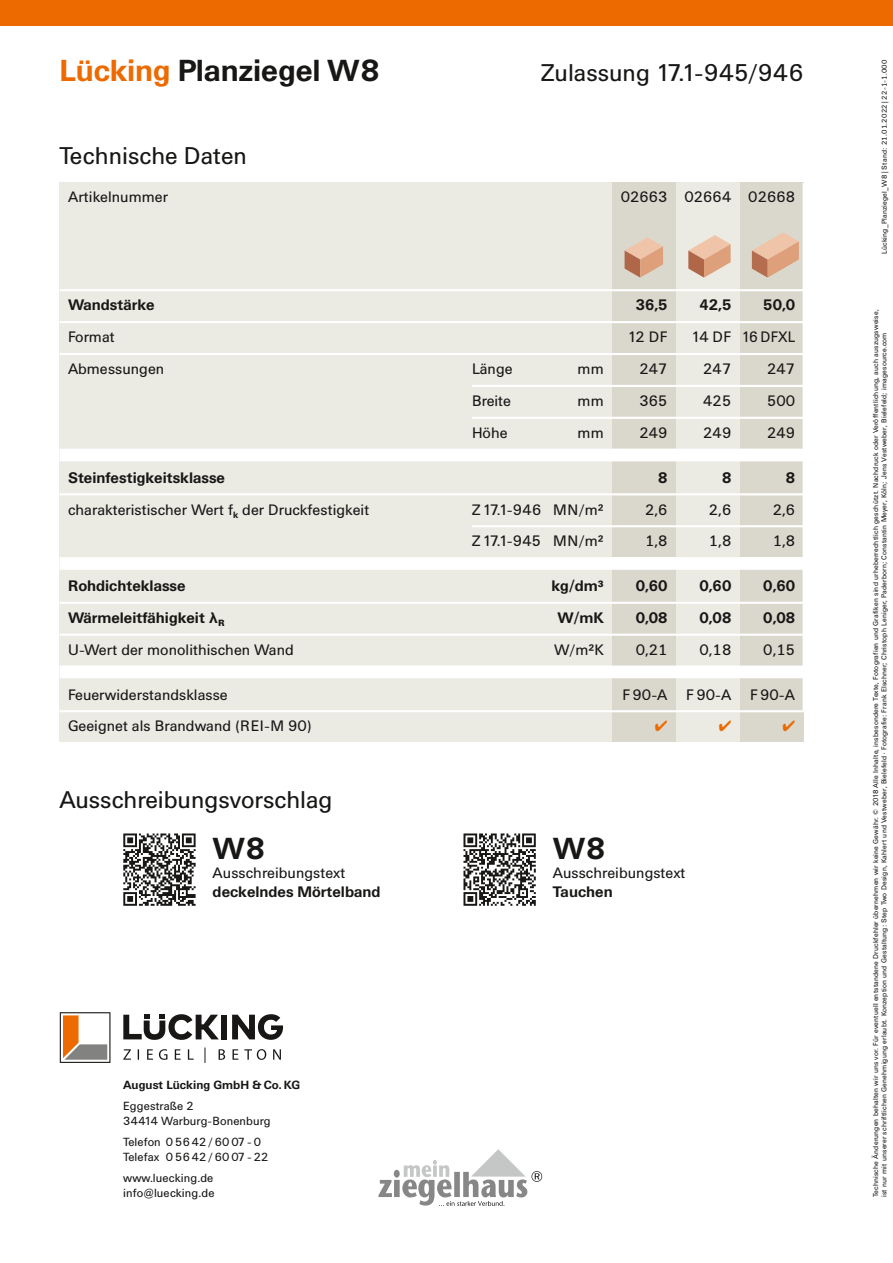
<style>
.page{position:relative;width:893px;height:1263px;background:#fff}
.page>*{position:absolute;margin:0;border:0;box-sizing:border-box;transform-origin:0 0}
.t1{font:700 30px "Univers LU";letter-spacing:-.005em;color:#181716}
.t2{font:24px "Univers LU";letter-spacing:-.005em;color:#181716}
.t3{font:15px/32px "Univers LU";color:#181716}
.t4{font:700 15px/32px "Univers LU";color:#181716}
.t5{font:15px "Univers LU Regular TAB";color:#181716}
.t6{font:15px "Univers LU Bold TAB";color:#181716}
.t7{font:11.7px/14.9px "Univers LU";letter-spacing:.005em;color:#181716}
.t8{font:700 11.7px "Univers LU";letter-spacing:.005em;color:#181716}
.t9{font:7.05px/8.6px "Univers LU";letter-spacing:.02em;color:#181716}
.t10{font:7.05px "Univers LU Regular TAB";letter-spacing:.03em;color:#181716}
.s1{color:#ed6a00}
.s2{font-weight:700}
.s3{font-family:"Univers LU Bold TAB";font-weight:400}
.s4{font-weight:400}
.s5{font-family:"Univers LU Regular TAB"}
.s6{font-family:"Univers LU Regular TAB";font-weight:400}
</style>
<div class="page">
<div style="left:60px;top:183px;width:744px;height:559px;background:#ebeae3"></div>
<div style="left:612px;top:183px;width:64px;height:559px;background:#dad8cd"></div>
<div style="left:740px;top:183px;width:64px;height:559px;background:#dad8cd"></div>
<hr style="left:60px;top:493px;width:744px;height:2px;background:#fff">
<hr style="left:472px;top:525px;width:332px;height:2px;background:#fff">
<hr style="left:472px;top:417px;width:332px;height:2px;background:#fff">
<hr style="left:472px;top:385px;width:332px;height:2px;background:#fff">
<hr style="left:60px;top:353px;width:744px;height:2px;background:#fff">
<hr style="left:60px;top:321px;width:744px;height:2px;background:#fff">
<hr style="left:60px;top:289px;width:744px;height:2px;background:#fff">
<div style="left:60px;top:449px;width:744px;height:12px;background:#fff"></div>
<hr style="left:60px;top:634px;width:744px;height:2px;background:#fff">
<hr style="left:60px;top:602px;width:744px;height:2px;background:#fff">
<div style="left:60px;top:557px;width:744px;height:13px;background:#fff"></div>
<hr style="left:60px;top:710px;width:744px;height:2px;background:#fff">
<div style="left:60px;top:665px;width:744px;height:13px;background:#fff"></div>
<hr style="left:803px;top:183px;width:2px;height:527px;background:#fff">
<svg style="left:688px;top:235px;width:43px;height:43px"></svg>
<svg style="left:752px;top:232px;width:47px;height:46px"></svg>
<svg style="left:625px;top:237px;width:38px;height:41px"></svg>
<div style="left:0;top:0;width:893px;height:26px;background:#ed6a00"></div>
<svg style="left:378px;top:1149px;width:164px;height:57px"></svg>
<svg style="left:123px;top:1047px;width:158px;height:16px"></svg>
<div style="left:221px;top:1015px;width:6px;height:24px;background:#181716"></div>
<svg style="left:232px;top:1014px;width:51px;height:26px"></svg>
<svg style="left:123px;top:1014px;width:96px;height:26px"></svg>
<svg style="left:60px;top:1012px;width:50px;height:51px"></svg>
<svg style="left:463px;top:833px;width:73px;height:73px"></svg>
<svg style="left:123px;top:833px;width:73px;height:73px"></svg>
<h1 class="t1" style="left:60px;top:60px;width:322px"><span class="s1">Lücking</span> Planziegel W 8</h1>
<h2 class="t2" style="left:541px;top:64px;width:264px">Zulassung 17.1-945/946</h2>
<h2 class="t2" style="left:60px;top:147px;width:189px">Technische Daten</h2>
<h3 class="t3" style="left:68px;top:182px;width:102px">Artikelnummer</h3>
<h3 class="t4" style="left:68px;top:291px;width:88px">Wandstärke</h3>
<h3 class="t3" style="left:68px;top:323px;width:98px">Format<br>Abmessungen</h3>
<h3 class="t3" style="left:68px;top:463px;width:303px"><span class="s2">Steinfestigkeitsklasse<br></span>charakteristischer Wert f<sub>k</sub> der Druckfestigkeit</h3>
<h3 class="t4" style="left:68px;top:571px;width:227px">Rohdichteklasse<br>Wärmeleitfähigkeit <span class="s3">λ</span><sub>R<br></sub><span class="s4">U-Wert der monolithischen Wand</span></h3>
<h3 class="t3" style="left:68px;top:680px;width:245px">Feuerwiderstandsklasse<br>Geeignet als Brandwand (REI-M 90)</h3>
<h2 class="t2" style="left:60px;top:791px;width:275px">Ausschreibungsvorschlag</h2>
<h1 class="t1" style="left:213px;top:838px;width:54px">W 8</h1>
<h3 class="t3" style="left:213px;top:858px;width:134px">Ausschreibungstext</h3>
<h3 class="t4" style="left:213px;top:877px;width:170px">deckelndes Mörtelband</h3>
<h3 class="t8" style="left:123px;top:1080px;width:179px">August Lücking GmbH &amp; Co. KG</h3>
<h3 class="t7" style="left:123px;top:1099px;width:149px">Eggestraße 2<br>34414 Warburg-Bonenburg</h3>
<h3 class="t7" style="left:123px;top:1136px;width:147px">Telefon 0 56 42 / 60 07 - 0<br>Telefax 0 56 42 / 60 07 - 22</h3>
<h3 class="t7" style="left:123px;top:1172px;width:93px">www.luecking.de info@luecking.de</h3>
<h3 class="t5" style="left:621px;top:191px;width:176px">02663 02664 02668</h3>
<h3 class="t3" style="left:472px;top:354px;width:42px">Länge</h3>
<h3 class="t3" style="left:578px;top:354px;width:28px">mm</h3>
<h3 class="t3" style="left:472px;top:386px;width:41px">Breite</h3>
<h3 class="t3" style="left:578px;top:386px;width:28px">mm</h3>
<h3 class="t3" style="left:472px;top:418px;width:37px">Höhe</h3>
<h3 class="t3" style="left:578px;top:418px;width:28px">mm</h3>
<h3 class="t3" style="left:472px;top:495px;width:133px">Z 17.1-946 <span class="s5">MN/m²<br></span>Z 17.1-945 <span class="s5">MN/m²</span></h3>
<h3 class="t4" style="left:552px;top:571px;width:54px;text-align:justify">kg/dm<sup>3<br></sup>W/mK <span class="s4">W/m</span><span class="s6">²</span><span class="s4">K</span></h3>
<h3 class="t6" style="left:636px;top:296px;width:33px">36,5</h3>
<h3 class="t6" style="left:699px;top:296px;width:33px">42,5</h3>
<h3 class="t6" style="left:763px;top:296px;width:33px">50,0</h3>
<h3 class="t3" style="left:628px;top:323px;width:41px">12 DF</h3>
<h3 class="t3" style="left:691px;top:323px;width:105px">14 DF 16 DFXL</h3>
<h3 class="t5" style="left:639px;top:364px;width:30px">247</h3>
<h3 class="t5" style="left:703px;top:364px;width:30px">247</h3>
<h3 class="t5" style="left:767px;top:364px;width:30px">247</h3>
<h3 class="t5" style="left:639px;top:396px;width:30px">365</h3>
<h3 class="t5" style="left:703px;top:396px;width:30px">425</h3>
<h3 class="t5" style="left:767px;top:396px;width:30px">500</h3>
<h3 class="t5" style="left:639px;top:427px;width:30px">249</h3>
<h3 class="t5" style="left:703px;top:427px;width:30px">249</h3>
<h3 class="t5" style="left:767px;top:427px;width:30px">249</h3>
<h3 class="t4" style="left:658px;top:463px;width:11px">8</h3>
<h3 class="t4" style="left:722px;top:463px;width:11px">8</h3>
<h3 class="t4" style="left:786px;top:463px;width:11px">8</h3>
<h3 class="t5" style="left:645px;top:504px;width:24px">2,6</h3>
<h3 class="t5" style="left:709px;top:504px;width:24px">2,6</h3>
<h3 class="t5" style="left:773px;top:504px;width:24px">2,6</h3>
<h3 class="t5" style="left:645px;top:536px;width:24px">1,8</h3>
<h3 class="t5" style="left:709px;top:536px;width:24px">1,8</h3>
<h3 class="t5" style="left:773px;top:536px;width:24px">1,8</h3>
<h3 class="t6" style="left:636px;top:577px;width:33px">0,60</h3>
<h3 class="t6" style="left:699px;top:577px;width:33px">0,60</h3>
<h3 class="t6" style="left:763px;top:577px;width:33px">0,60</h3>
<h3 class="t6" style="left:636px;top:609px;width:33px">0,08</h3>
<h3 class="t6" style="left:699px;top:609px;width:33px">0,08</h3>
<h3 class="t6" style="left:763px;top:609px;width:33px">0,08</h3>
<h3 class="t5" style="left:636px;top:644px;width:33px">0,21</h3>
<h3 class="t5" style="left:699px;top:644px;width:33px">0,18</h3>
<h3 class="t5" style="left:763px;top:644px;width:33px">0,15</h3>
<h3 class="t3" style="left:622px;top:680px;width:174px">F 90-A F 90-A F 90-A</h3>
<h1 class="t1" style="left:553px;top:838px;width:54px">W 8</h1>
<h3 class="t3" style="left:553px;top:858px;width:134px">Ausschreibungstext</h3>
<h3 class="t4" style="left:553px;top:877px;width:62px">Tauchen</h3>
<p class="t10" style="left:882px;top:254px;width:196px;rotate:-90deg">Lücking_Planziegel_W 8 | Stand: 21.01.2022 | 22-1-1.000</p>
<p class="t9" style="left:872px;top:1197px;width:889px;rotate:-90deg">Technische Änderungen behalten wir uns vor. Für eventuell entstandene Druckfehler übernehmen wir keine Gewähr. © 2018 Alle Inhalte, insbesondere Texte, Fotografien und Grafiken sind urheberrechtlich geschützt. Nachdruck oder Veröffentlichung, auch auszugsweise, ist nur mit unserer schriftlichen Genehmigung erlaubt. Konzeption und Gestaltung: Step Two Design, Kahlert und Vestweber, Bielefeld · Fotografie: Frank Elschner; Christoph Leniger, Paderborn; Constantin Meyer, Köln; Jens Vestweber, Bielefeld; imagesource.com</p>
</div>
